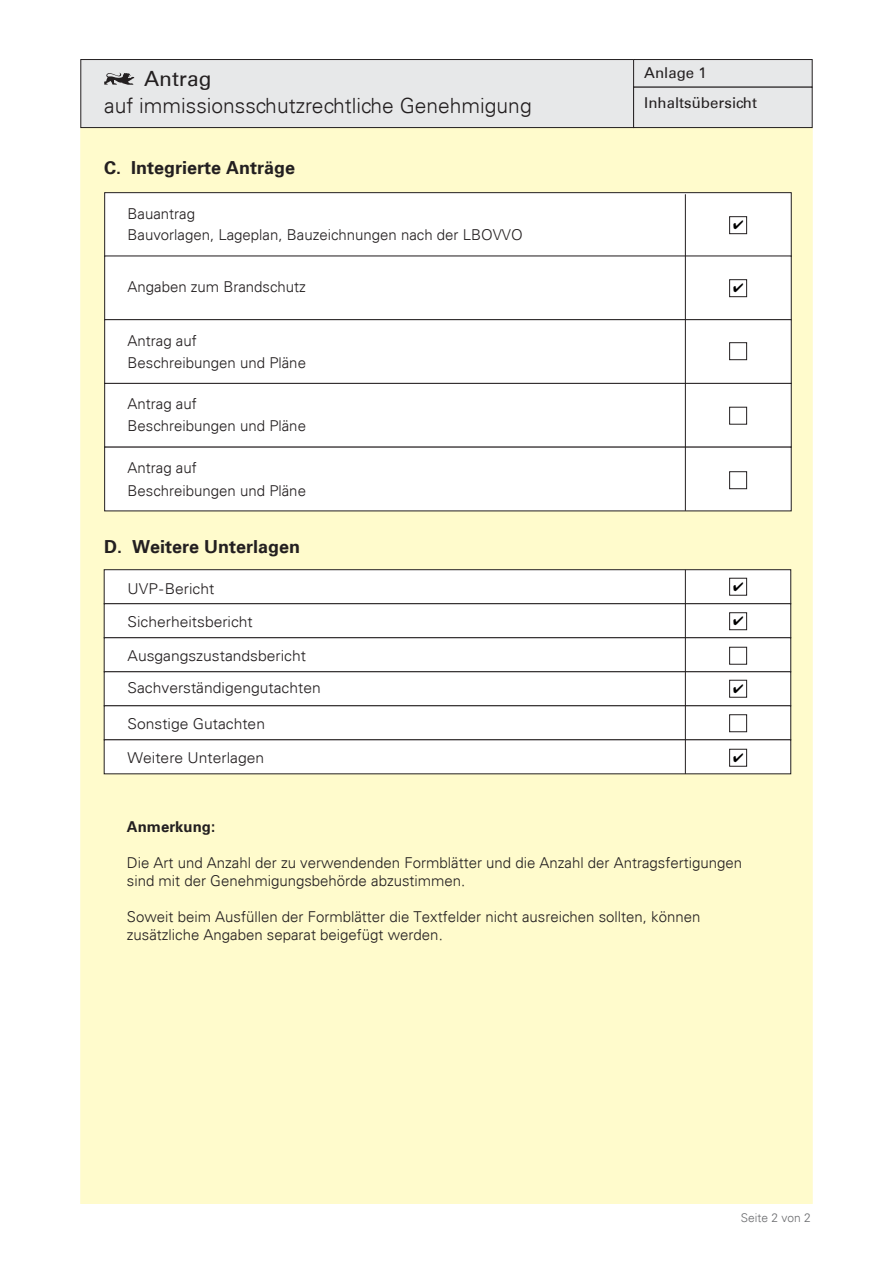
<style>
.page{position:relative;width:893px;height:1263px;background:#fff}
.page>*{position:absolute;margin:0;border:0;box-sizing:border-box;transform-origin:0 0}
.t1{font:300 21px "Univers 45";color:#231f20}
.t2{font:21px "Univers 55 Roman";color:#231f20}
.t3{font:700 18px "Univers 65";color:#231f20}
.t4{font:300 15px/22.5px "Univers 45";color:#231f20}
.t5{font:300 15px/32.5px "Univers 45";color:#231f20;scale:1.04 1}
.t6{font:15px/30px "Univers 55 Roman";color:#231f20}
.t7{font:700 15px "Univers 65";color:#231f20}
.t8{font:300 12px "Univers 45";color:#6c6d70}
</style>
<div class="page">
<div style="left:80px;top:127px;width:733px;height:1077px;background:#fffbcc;border:1px solid #fffbcc"></div>
<div style="left:80px;top:59px;width:554px;height:69px;background:#e7e8e9;border:1px solid #231f20"></div>
<div style="left:633px;top:59px;width:180px;height:29px;background:#e7e8e9;border:1px solid #231f20"></div>
<svg style="left:104px;top:73px;width:30px;height:12px"></svg>
<div style="left:633px;top:87px;width:180px;height:41px;background:#e7e8e9;border:1px solid #231f20"></div>
<div style="left:104px;top:192px;width:687px;height:65px;background:#fff;border:1px solid #231f20"></div>
<div style="left:104px;top:256px;width:687px;height:64px;background:#fff"></div>
<div style="left:104px;top:319px;width:687px;height:65px;background:#fff;border:1px solid #231f20"></div>
<div style="left:104px;top:383px;width:687px;height:64px;background:#fff;border:1px solid #231f20"></div>
<div style="left:104px;top:447px;width:687px;height:64px;background:#fff"></div>
<hr style="left:685px;top:194px;width:1px;height:317px;background:#231f20">
<div style="left:104px;top:569px;width:687px;height:35px;background:#fff;border:1px solid #231f20"></div>
<div style="left:104px;top:603px;width:687px;height:35px;background:#fff;border:1px solid #231f20"></div>
<div style="left:104px;top:637px;width:687px;height:35px;background:#fff;border:1px solid #231f20"></div>
<div style="left:104px;top:672px;width:687px;height:34px;background:#fff;border:1px solid #231f20"></div>
<div style="left:104px;top:706px;width:687px;height:34px;background:#fff;border:1px solid #231f20"></div>
<div style="left:104px;top:740px;width:687px;height:34px;background:#fff"></div>
<hr style="left:685px;top:570px;width:1px;height:204px;background:#231f20">
<div style="left:729px;top:578px;width:18px;height:18px;background:#fff;border:1px solid #231f20"></div>
<div style="left:729px;top:612px;width:18px;height:18px;background:#fff;border:1px solid #231f20"></div>
<div style="left:729px;top:647px;width:18px;height:18px;background:#fff;border:1px solid #231f20"></div>
<div style="left:729px;top:680px;width:18px;height:18px;background:#fff;border:1px solid #231f20"></div>
<div style="left:729px;top:714px;width:18px;height:18px;background:#fff;border:1px solid #231f20"></div>
<div style="left:729px;top:749px;width:18px;height:18px;background:#fff;border:1px solid #231f20"></div>
<div style="left:729px;top:471px;width:18px;height:18px;background:#fff;border:1px solid #231f20"></div>
<div style="left:729px;top:407px;width:18px;height:18px;background:#fff;border:1px solid #231f20"></div>
<div style="left:729px;top:342px;width:18px;height:18px;background:#fff;border:1px solid #231f20"></div>
<div style="left:729px;top:279px;width:18px;height:18px;background:#fff;border:1px solid #231f20"></div>
<div style="left:729px;top:216px;width:18px;height:18px;background:#fff;border:1px solid #231f20"></div>
<h1 class="t2" style="left:144px;top:66px;width:69px">Antrag</h1>
<h1 class="t1" style="left:104px;top:93px;width:429px">auf immissionsschutzrechtliche Genehmigung</h1>
<p class="t3" style="left:104px;top:158px;width:193px">C. Integrierte Anträge</p>
<p class="t4" style="left:128px;top:203px;width:397px;line-height:21px">Bauantrag<br>Bauvorlagen, Lageplan, Bauzeichnungen nach der LBOVVO</p>
<p class="t4" style="left:128px;top:276px;width:180px">Angaben zum Brandschutz</p>
<p class="t4" style="left:128px;top:329px;width:180px">Antrag auf<br>Beschreibungen und Pläne</p>
<p class="t4" style="left:128px;top:392px;width:180px">Antrag auf<br>Beschreibungen und Pläne</p>
<p class="t4" style="left:128px;top:457px;width:180px">Antrag auf<br>Beschreibungen und Pläne</p>
<p class="t3" style="left:104px;top:536px;width:198px">D. Weitere Unterlagen</p>
<p class="t5" style="left:128px;top:573px;width:122px">UVP-Bericht<br>Sicherheitsbericht</p>
<p class="t5" style="left:128px;top:639px;width:187px">Ausgangszustandsbericht<br>Sachverständigengutachten</p>
<p class="t5" style="left:128px;top:707px;width:134px">Sonstige Gutachten</p>
<p class="t5" style="left:128px;top:741px;width:133px">Weitere Unterlagen</p>
<p class="t6" style="left:644px;top:58px;width:114px">Anlage 1<br>Inhaltsübersicht</p>
<p class="t7" style="left:127px;top:818px;width:90px">Anmerkung:</p>
<p class="t4" style="left:127px;top:854px;width:617px;line-height:18px">Die Art und Anzahl der zu verwendenden Formblätter und die Anzahl der Antragsfertigungen sind mit der Genehmigungsbehörde abzustimmen.</p>
<p class="t4" style="left:127px;top:908px;width:575px;line-height:18px">Soweit beim Ausfüllen der Formblätter die Textfelder nicht ausreichen sollten, können zusätzliche Angaben separat beigefügt werden.</p>
<p class="t8" style="left:741px;top:1211px;width:71px">Seite 2 von 2</p>
</div>
